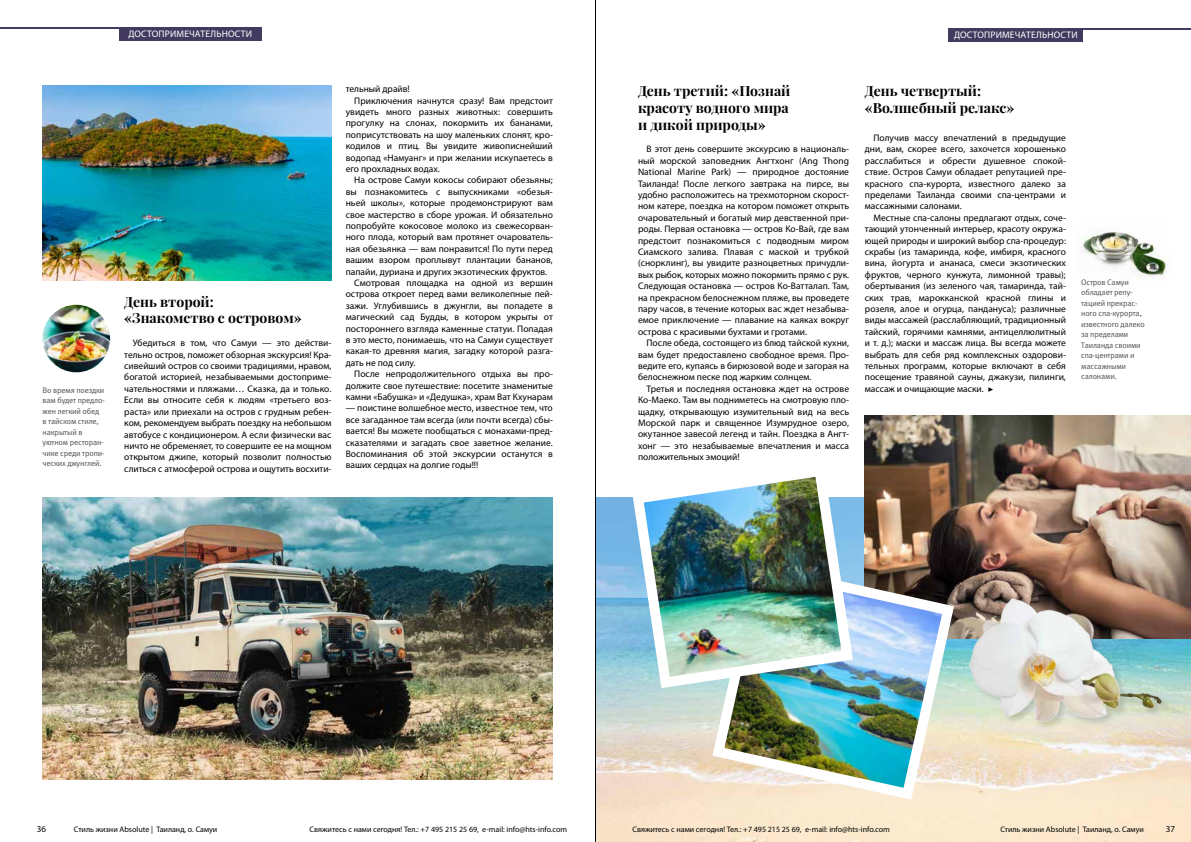
<style>
.page{position:relative;width:1191px;height:842px;background:#fff}
.page>*{position:absolute;margin:0;border:0;box-sizing:border-box;transform-origin:0 0}
.t1{font:700 14px/16.8px "Playfair Display";color:#000}
.t2{font:9.5px/11.4px "Myriad Pro";letter-spacing:.005em;color:#000;text-align:justify}
.t3{font:9.5px "Myriad Pro";letter-spacing:.02em;color:#fff}
.t4{font:9px "Myriad Pro";color:#000}
.t5{font:8px/10.5px "Meta Pro";letter-spacing:-.02em;color:#4d4d4f}
.t6{font:8px "Myriad Pro";color:#000}
.s1{font-family:"Minion Pro";font-style:italic}
</style>
<div class="page">
<div style="left:120px;top:27px;width:142px;height:14px;background:#423a5f"></div>
<hr style="left:0;top:27px;width:147px;height:2px;background:#423a5f">
<div style="left:948px;top:28px;width:135px;height:14px;background:#423a5f"></div>
<hr style="left:1042px;top:28px;width:149px;height:2px;background:#423a5f">
<img style="left:1078px;top:231px;width:92px;height:47px">
<img style="left:596px;top:497px;width:595px;height:345px">
<img style="left:865px;top:415px;width:326px;height:223px">
<img style="left:43px;top:305px;width:67px;height:67px;border-radius:34px">
<img style="left:43px;top:85px;width:288px;height:195px">
<img style="left:43px;top:497px;width:510px;height:283px">
<img style="left:706px;top:556px;width:254px;height:250px">
<img style="left:626px;top:477px;width:232px;height:217px">
<img style="left:940px;top:586px;width:243px;height:162px">
<hr style="left:595px;top:0;width:1px;height:842px;background:#000">
<p class="t3" style="left:128px;top:28px;width:125px">Достопримечательности</p>
<p class="t3" style="left:954px;top:29px;width:125px">Достопримечательности</p>
<h1 class="t1" style="left:638px;top:82px;width:154px;text-align:justify">День третий: «Познай красоту водного мира и дикой природы»</h1>
<p class="t2" style="left:638px;top:143px;width:213px;text-indent:9px">В этот день совершите экскурсию в националь&shy;ный морской заповедник Ангтхонг (Ang Thong National Marine Park) — природное достояние Таиланда! После легкого завтрака на пирсе, вы удобно расположитесь на трехмоторном скорост&shy;ном катере, поездка на котором поможет открыть очаровательный и богатый мир девственной при&shy;роды. Первая остановка — остров Ко-Вай, где вам предстоит познакомиться с подводным миром Сиамского залива. Плавая с маской и трубкой (снорклинг), вы увидите разноцветных причудли&shy;вых рыбок, которых можно покормить прямо с рук.<br>Следующая остановка — остров Ко-Ватталап. Там, на прекрасном белоснежном пляже, вы проведете пару часов, в течение которых вас ждет незабыва&shy;емое приключение — плавание на каяках вокруг острова с красивыми бухтами и гротами.</p>
<p class="t2" style="left:638px;top:337px;width:213px;text-indent:9px">После обеда, состоящего из блюд тайской кухни, вам будет предоставлено свободное время. Про&shy;ведите его, купаясь в бирюзовой воде и загорая на белоснежном песке под жарким солнцем.</p>
<p class="t2" style="left:638px;top:383px;width:213px;text-indent:9px">Третья и последняя остановка ждет на острове Ко-Маеко. Там вы подниметесь на смотровую пло&shy;щадку, открывающую изумительный вид на весь Морской парк и священное Изумрудное озеро, окутанное завесой легенд и тайн. Поездка в Ангт&shy;хонг — это незабываемые впечатления и масса положительных эмоций!</p>
<h1 class="t1" style="left:865px;top:82px;width:151px">День четвертый: «Волшебный релакс»</h1>
<p class="t2" style="left:865px;top:132px;width:202px;text-indent:9px">Получив массу впечатлений в предыдущие дни, вам, скорее всего, захочется хорошенько расслабиться и обрести душевное спокой&shy;ствие. Остров Самуи обладает репутацией пре&shy;красного спа-курорта, известного далеко за пределами Таиланда своими спа-центрами и массажными салонами.</p>
<p class="t2" style="left:865px;top:212px;width:203px;text-indent:9px">Местные спа-салоны предлагают отдых, соче&shy;тающий утонченный интерьер, красоту окружа&shy;ющей природы и широкий выбор спа-процедур: скрабы (из тамаринда, кофе, имбиря, красного вина, йогурта и ананаса, смеси экзотических фруктов, черного кунжута, лимонной травы); обертывания (из зеленого чая, тамаринда, тай&shy;ских трав, марокканской красной глины и розеля, алое и огурца, пандануса); различные виды массажей (расслабляющий, традиционный тайский, горячими камнями, антицеллюлитный и т. д.); маски и массаж лица. Вы всегда можете выбрать для себя ряд комплексных оздорови&shy;тельных программ, которые включают в себя посещение травяной сауны, джакузи, пилинги,</p>
<p class="t2" style="left:346px;top:83px;width:66px">тельный драйв!</p>
<p class="t2" style="left:354px;top:95px;width:200px">Приключения начнутся сразу! Вам предстоит</p>
<p class="t2" style="left:346px;top:106px;width:209px">увидеть много разных животных: совершить</p>
<p class="t2" style="left:346px;top:117px;width:209px">прогулку на слонах, покормить их бананами,</p>
<p class="t2" style="left:346px;top:129px;width:209px">поприсутствовать на шоу маленьких слонят, кро-</p>
<p class="t2" style="left:346px;top:140px;width:209px">кодилов и птиц. Вы увидите живописнейший</p>
<p class="t2" style="left:346px;top:152px;width:209px">водопад «Намуанг» и при желании искупаетесь в</p>
<p class="t2" style="left:346px;top:163px;width:95px">его прохладных водах.</p>
<p class="t2" style="left:354px;top:174px;width:200px">На острове Самуи кокосы собирают обезьяны;</p>
<p class="t2" style="left:346px;top:186px;width:209px">вы познакомитесь с выпускниками «обезья-</p>
<p class="t2" style="left:346px;top:197px;width:209px">ньей школы», которые продемонстрируют вам</p>
<p class="t2" style="left:346px;top:209px;width:209px">свое мастерство в сборе урожая. И обязательно</p>
<p class="t2" style="left:346px;top:220px;width:209px">попробуйте кокосовое молоко из свежесорван-</p>
<p class="t2" style="left:346px;top:231px;width:209px">ного плода, который вам протянет очарователь-</p>
<p class="t2" style="left:346px;top:243px;width:209px">ная обезьянка — вам понравится! По пути перед</p>
<p class="t2" style="left:346px;top:254px;width:209px">вашим взором проплывут плантации бананов,</p>
<p class="t2" style="left:346px;top:266px;width:203px">папайи, дуриана и других экзотических фруктов.</p>
<p class="t2" style="left:354px;top:277px;width:200px">Смотровая площадка на одной из вершин</p>
<p class="t2" style="left:346px;top:288px;width:209px">острова откроет перед вами великолепные пей-</p>
<p class="t2" style="left:346px;top:300px;width:209px">зажи. Углубившись в джунгли, вы попадете в</p>
<p class="t2" style="left:346px;top:311px;width:209px">магический сад Будды, в котором укрыты от</p>
<p class="t2" style="left:346px;top:323px;width:209px">постороннего взгляда каменные статуи. Попадая</p>
<p class="t2" style="left:346px;top:334px;width:209px">в это место, понимаешь, что на Самуи существует</p>
<p class="t2" style="left:346px;top:345px;width:209px">какая-то древняя магия, загадку которой разга-</p>
<p class="t2" style="left:346px;top:357px;width:71px">дать не под силу.</p>
<p class="t2" style="left:354px;top:368px;width:200px">После непродолжительного отдыха вы про-</p>
<p class="t2" style="left:346px;top:380px;width:209px">должите свое путешествие: посетите знаменитые</p>
<p class="t2" style="left:346px;top:391px;width:209px">камни «Бабушка» и «Дедушка», храм Ват Кхунарам</p>
<p class="t2" style="left:346px;top:402px;width:209px">— поистине волшебное место, известное тем, что все загаданное там всегда (или почти всегда) сбы&shy;вается! Вы можете пообщаться с монахами-пред&shy;сказателями и загадать свое заветное желание.<br>Воспоминания об этой экскурсии останутся в ваших сердцах на долгие годы!!!</p>
<h1 class="t1" style="left:124px;top:293px;width:179px">День второй: «Знакомство с островом»</h1>
<p class="t2" style="left:124px;top:337px;width:209px;text-indent:9px">Убедиться в том, что Самуи — это действи&shy;тельно остров, поможет обзорная экскурсия! Кра&shy;сивейший остров со своими традициями, нравом, богатой историей, незабываемыми достоприме&shy;чательностями и пляжами… Сказка, да и только.<br>Если вы относите себя к людям «третьего воз&shy;раста» или приехали на остров с грудным ребен&shy;ком, рекомендуем выбрать поездку на небольшом автобусе с кондиционером. А если физически вас ничто не обременяет, то совершите ее на мощном открытом джипе, который позволит полностью слиться с атмосферой острова и ощутить восхити-</p>
<p class="t5" style="left:43px;top:385px;width:63px">Во время поездки</p>
<p class="t2" style="left:865px;top:383px;width:130px">массаж и очищающие маски. <span class="s1">▶</span></p>
<p class="t5" style="left:43px;top:395px;width:64px">вам будет предло&shy;жен легкий обед в тайском стиле, накрытый в уютном ресторан&shy;чике среди тропи&shy;ческих джунглей.</p>
<p class="t5" style="left:1081px;top:277px;width:65px">Остров Самуи обладает репу&shy;тацией прекрас&shy;ного спа-курорта, известного далеко за пределами<br>Таиланда своими спа-центрами и массажными cалонами.</p>
<p class="t4" style="left:37px;top:824px;width:11px">36</p>
<p class="t6" style="left:74px;top:824px;width:145px">Стиль жизни Absolute | Таиланд, о. Самуи</p>
<p class="t6" style="left:310px;top:825px;width:259px">Свяжитесь с нами сегодня! Тел.: +7 495 215 25 69, e-mail: info@hts-info.com</p>
<p class="t6" style="left:632px;top:824px;width:259px">Свяжитесь с нами сегодня! Тел.: +7 495 215 25 69, e-mail: info@hts-info.com</p>
<p class="t6" style="left:1000px;top:824px;width:145px">Стиль жизни Absolute | Таиланд, о. Самуи</p>
<p class="t4" style="left:1165px;top:824px;width:11px">37</p>
</div>
